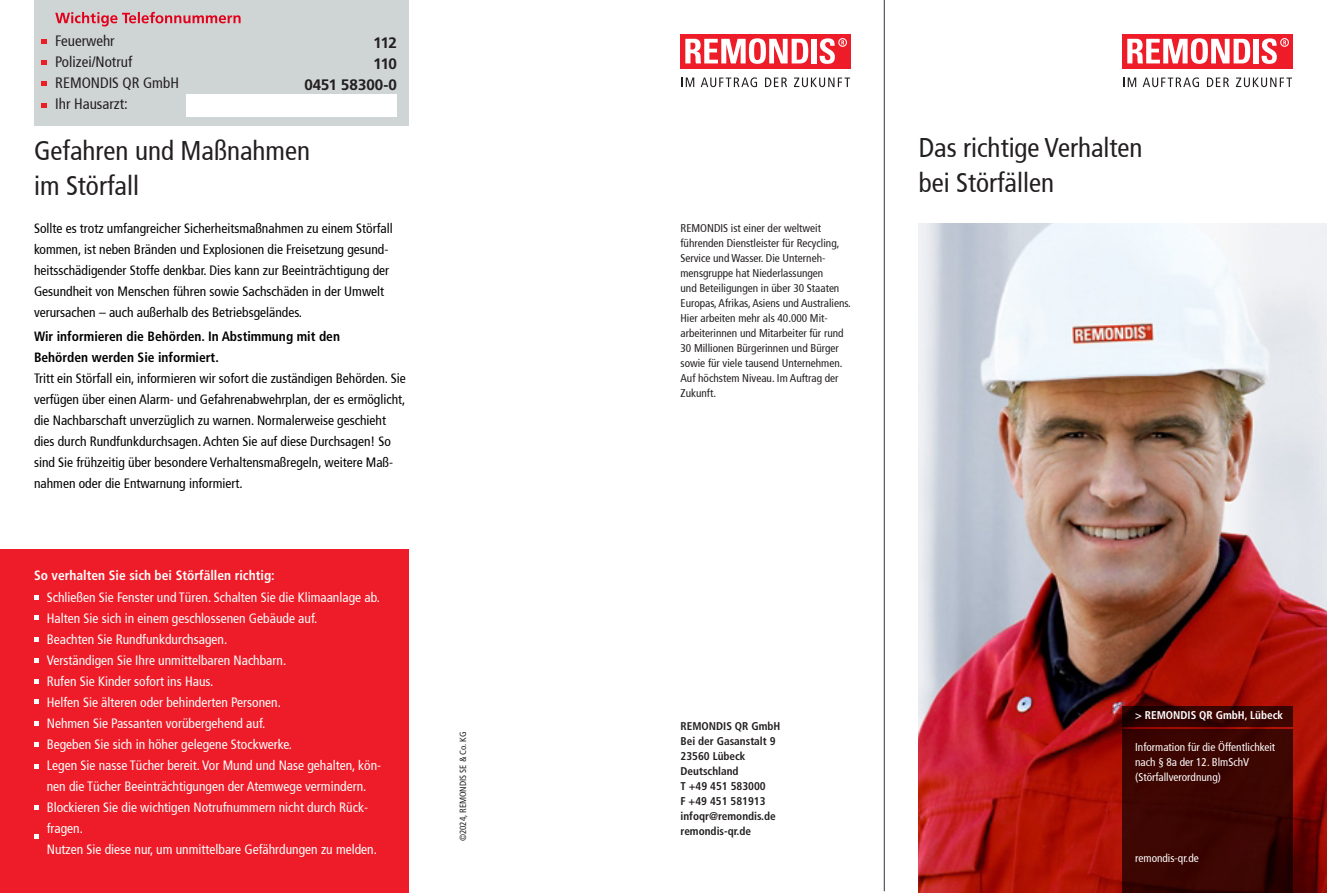
<style>
.page{position:relative;width:1327px;height:893px;background:#fff}
.page>*{position:absolute;margin:0;border:0;box-sizing:border-box;transform-origin:0 0}
.t1{font:condensed 27px "Frutiger";color:#231f20}
.t2{font:condensed 15px "Frutiger 57";color:#231f20}
.t3{font:700 15px "Frutiger BQ";color:#231f20}
.t4{font:condensed 13.5px/21px "Frutiger 57";color:#000}
.t5{font:condensed 13.5px/21px "Frutiger 57";color:#fff}
.t6{font:700 condensed 13.5px "Frutiger";color:#000}
.t7{font:700 condensed 13.5px "Frutiger";color:#fff}
.t8{font:condensed 11.25px/15px "Frutiger 57";color:#231f20}
.t9{font:700 condensed 11.25px "Frutiger";color:#231f20}
.t10{font:condensed 11.25px/15px "Frutiger";color:#fff}
.t11{font:700 condensed 11.25px "Frutiger";color:#fff}
.t12{font:condensed 9px "Frutiger";color:#231f20}
</style>
<div class="page">
<img style="left:918px;top:223px;width:409px;height:670px">
<div style="left:680px;top:34px;width:170px;height:34px;background:#ee1c28"></div>
<svg style="left:838px;top:38px;width:9px;height:9px"></svg>
<svg style="left:839px;top:39px;width:7px;height:7px"></svg>
<svg style="left:841px;top:40px;width:3px;height:5px"></svg>
<svg style="left:685px;top:38px;width:124px;height:26px"></svg>
<div style="left:811px;top:39px;width:6px;height:24px;background:#fff"></div>
<svg style="left:819px;top:38px;width:16px;height:26px"></svg>
<svg style="left:681px;top:78px;width:13px;height:9px"></svg>
<svg style="left:700px;top:77px;width:57px;height:10px"></svg>
<svg style="left:765px;top:78px;width:22px;height:9px"></svg>
<svg style="left:794px;top:78px;width:56px;height:9px"></svg>
<div style="left:1122px;top:34px;width:170px;height:34px;background:#ee1c28"></div>
<svg style="left:1280px;top:38px;width:9px;height:9px"></svg>
<svg style="left:1281px;top:39px;width:6px;height:7px"></svg>
<svg style="left:1283px;top:40px;width:3px;height:5px"></svg>
<svg style="left:1127px;top:38px;width:123px;height:26px"></svg>
<div style="left:1253px;top:39px;width:5px;height:24px;background:#fff"></div>
<svg style="left:1261px;top:38px;width:16px;height:26px"></svg>
<svg style="left:1123px;top:78px;width:13px;height:9px"></svg>
<svg style="left:1142px;top:77px;width:57px;height:10px"></svg>
<svg style="left:1207px;top:78px;width:22px;height:9px"></svg>
<svg style="left:1236px;top:78px;width:56px;height:9px"></svg>
<svg style="left:1122px;top:729px;width:170px;height:164px;fill:#3c0500"></svg>
<svg style="left:1122px;top:706px;width:170px;height:21px;fill:#360200"></svg>
<hr style="left:884px;top:0;width:1px;height:891px;background:#30343e">
<div style="left:0;top:550px;width:408px;height:343px;background:#ee1c28"></div>
<svg style="left:34px;top:615px;width:5px;height:5px"></svg>
<svg style="left:34px;top:658px;width:5px;height:5px"></svg>
<svg style="left:34px;top:699px;width:5px;height:5px"></svg>
<svg style="left:34px;top:742px;width:5px;height:5px"></svg>
<svg style="left:34px;top:595px;width:5px;height:5px"></svg>
<svg style="left:34px;top:637px;width:5px;height:5px"></svg>
<svg style="left:34px;top:679px;width:5px;height:5px"></svg>
<svg style="left:34px;top:721px;width:5px;height:5px"></svg>
<svg style="left:34px;top:764px;width:5px;height:4px"></svg>
<svg style="left:34px;top:805px;width:5px;height:4px"></svg>
<svg style="left:34px;top:834px;width:5px;height:5px"></svg>
<div style="left:34px;top:0;width:374px;height:126px;background:#cfd4d4"></div>
<svg style="left:55px;top:12px;width:186px;height:14px"></svg>
<div style="left:187px;top:94px;width:210px;height:23px;background:#fff"></div>
<svg style="left:41px;top:39px;width:5px;height:5px"></svg>
<svg style="left:41px;top:60px;width:5px;height:5px"></svg>
<svg style="left:41px;top:81px;width:5px;height:5px"></svg>
<svg style="left:41px;top:103px;width:5px;height:4px"></svg>
<p class="t2" style="left:55px;top:32px;width:61px">Feuerwehr</p>
<p class="t2" style="left:55px;top:53px;width:78px">Polizei/Notruf</p>
<p class="t2" style="left:55px;top:74px;width:125px">REMONDIS QR GmbH</p>
<p class="t2" style="left:55px;top:95px;width:74px">Ihr Hausarzt:</p>
<p class="t3" style="left:373px;top:33px;width:25px">112</p>
<p class="t3" style="left:373px;top:54px;width:25px">110</p>
<p class="t3" style="left:304px;top:75px;width:94px">0451 58300-0</p>
<p class="t1" style="left:34px;top:135px;width:278px">Gefahren und Maßnahmen</p>
<p class="t1" style="left:34px;top:170px;width:106px">im Störfall</p>
<p class="t4" style="left:34px;top:218px;width:360px">Sollte es trotz umfangreicher Sicherheitsmaßnahmen zu einem Störfall kommen, ist neben Bränden und Explosionen die Freisetzung gesund&shy;heitsschädigender Stoffe denkbar. Dies kann zur Beeinträchtigung der Gesundheit von Menschen führen sowie Sachschäden in der Umwelt verursachen – auch außerhalb des Betriebsgeländes.</p>
<p class="t6" style="left:34px;top:329px;width:307px">Wir informieren die Behörden. In Abstimmung mit den</p>
<p class="t6" style="left:34px;top:350px;width:186px">Behörden werden Sie informiert.</p>
<p class="t4" style="left:34px;top:368px;width:373px">Tritt ein Störfall ein, informieren wir sofort die zuständigen Behörden. Sie verfügen über einen Alarm- und Gefahrenabwehrplan, der es ermöglicht, die Nachbarschaft unverzüglich zu warnen. Normalerweise geschieht dies durch Rundfunkdurchsagen. Achten Sie auf diese Durchsagen! So sind Sie frühzeitig über besondere Verhaltensmaßregeln, weitere Maß&shy;nahmen oder die Entwarnung informiert.</p>
<p class="t7" style="left:34px;top:567px;width:242px">So verhalten Sie sich bei Störfällen richtig:</p>
<p class="t5" style="left:47px;top:587px;width:335px">Schließen Sie Fenster und Türen. Schalten Sie die Klimaanlage ab.</p>
<p class="t5" style="left:47px;top:608px;width:272px">Halten Sie sich in einem geschlossenen Gebäude auf.</p>
<p class="t5" style="left:47px;top:629px;width:182px">Beachten Sie Rundfunkdurchsagen.</p>
<p class="t5" style="left:47px;top:650px;width:241px">Verständigen Sie Ihre unmittelbaren Nachbarn.</p>
<p class="t5" style="left:47px;top:671px;width:168px">Rufen Sie Kinder sofort ins Haus.</p>
<p class="t5" style="left:47px;top:692px;width:236px">Helfen Sie älteren oder behinderten Personen.</p>
<p class="t5" style="left:47px;top:713px;width:220px">Nehmen Sie Passanten vorübergehend auf.</p>
<p class="t5" style="left:47px;top:734px;width:247px">Begeben Sie sich in höher gelegene Stockwerke.</p>
<p class="t5" style="left:47px;top:755px;width:336px">Legen Sie nasse Tücher bereit. Vor Mund und Nase gehalten, kön&shy;nen die Tücher Beeinträchtigungen der Atemwege vermindern.</p>
<p class="t5" style="left:47px;top:797px;width:323px">Blockieren Sie die wichtigen Notrufnummern nicht durch Rück&shy;fragen.</p>
<p class="t5" style="left:47px;top:839px;width:332px">Nutzen Sie diese nur, um unmittelbare Gefährdungen zu melden.</p>
<p class="t12" style="left:458px;top:841px;width:111px;rotate:-90deg">©2024, REMONDIS SE &amp; Co. KG</p>
<p class="t8" style="left:680px;top:220px;width:172px">REMONDIS ist einer der weltweit führenden Dienstleister für Recycling, Service und Wasser. Die Unterneh&shy;mensgruppe hat Niederlassungen<br>und Beteiligungen in über 30 Staaten Europas, Afrikas, Asiens und Australiens.<br>Hier arbeiten mehr als 40.000 Mit&shy;arbeiterinnen und Mitarbeiter für rund 30 Millionen Bürgerinnen und Bürger sowie für viele tausend Unternehmen.<br>Auf höchstem Niveau. Im Auftrag der Zukunft.</p>
<p class="t1" style="left:918px;top:132px;width:225px">Das richtige Verhalten</p>
<p class="t1" style="left:918px;top:167px;width:137px">bei Störfällen</p>
<p class="t9" style="left:680px;top:719px;width:101px">REMONDIS QR GmbH</p>
<p class="t9" style="left:680px;top:734px;width:97px">Bei der Gasanstalt 9</p>
<p class="t9" style="left:680px;top:749px;width:67px">23560 Lübeck</p>
<p class="t9" style="left:680px;top:764px;width:60px">Deutschland</p>
<p class="t9" style="left:680px;top:779px;width:87px">T +49 451 583000</p>
<p class="t9" style="left:680px;top:794px;width:87px">F +49 451 581913</p>
<p class="t9" style="left:680px;top:809px;width:97px">infoqr@remondis.de</p>
<p class="t9" style="left:680px;top:824px;width:72px">remondis-qr.de</p>
<p class="t11" style="left:1135px;top:708px;width:149px">&gt; REMONDIS QR GmbH, Lübeck</p>
<p class="t10" style="left:1135px;top:739px;width:141px">Information für die Öffentlichkeit nach § 8a der 12. BlmSchV</p>
<p class="t10" style="left:1135px;top:769px;width:87px">(Störfallverordnung)</p>
<p class="t10" style="left:1135px;top:851px;width:65px">remondis-qr.de</p>
</div>
